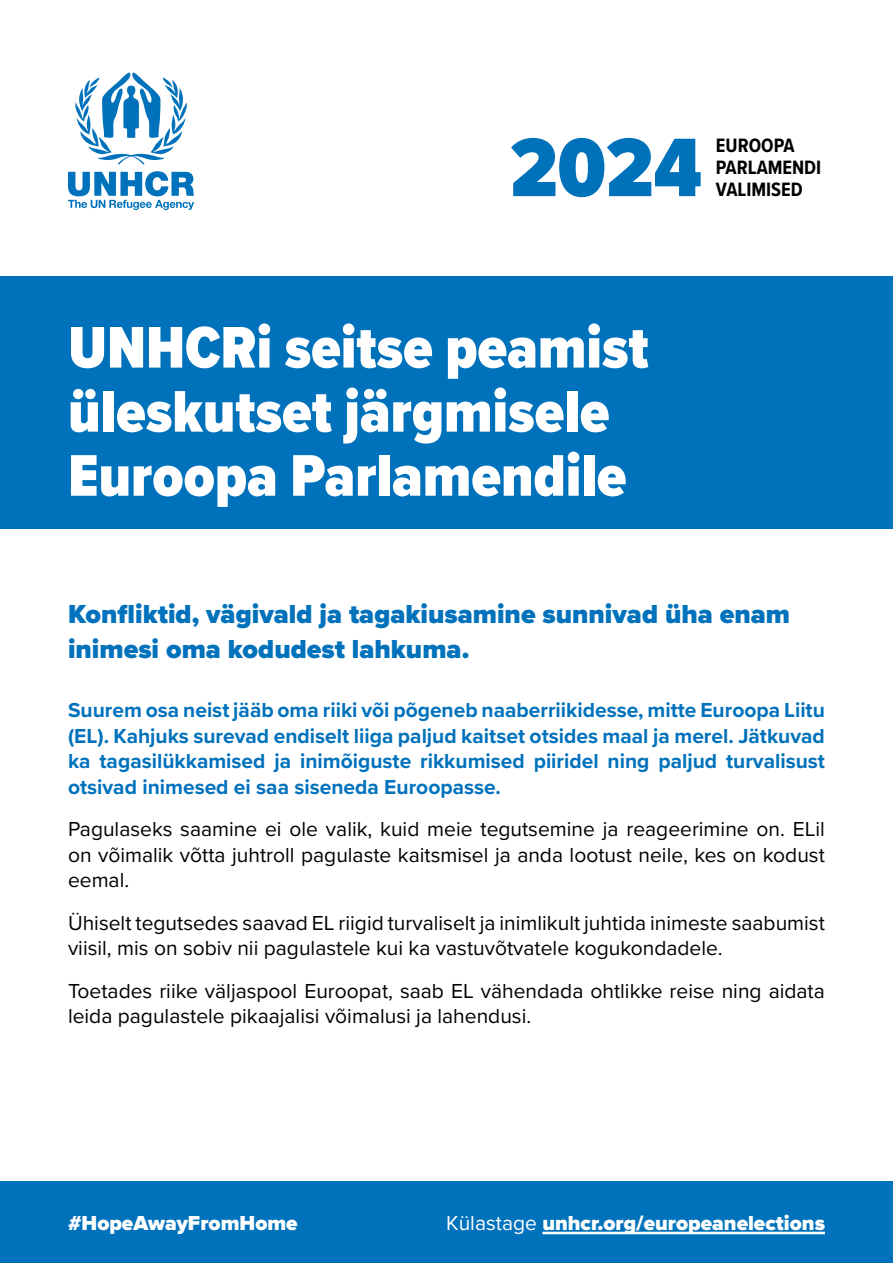
<style>
.page{position:relative;width:893px;height:1263px;background:#fff}
.page>*{position:absolute;margin:0;border:0;box-sizing:border-box;transform-origin:0 0}
.t1{font:900 86.1px "Proxima Nova Cond";color:#0072bc}
.t2{font:900 60.9px/64.1px "Proxima Nova Cond";color:#fff}
.t3{font:900 27px/34.5px "Proxima Nova";color:#0072bc}
.t4{font:21px/25.5px "Proxima Nova";color:#000}
.t5{font:700 21px/25.5px "Proxima Nova";color:#0072bc;text-align:justify}
.t6{font:900 21px "Proxima Nova";color:#fff}
.t7{font:700 20.1px/22px "Proxima Nova Cond";color:#000}
.s1{font-weight:400}
</style>
<div class="page">
<div style="left:0;top:1181px;width:893px;height:82px;background:#0072bc"></div>
<div style="left:0;top:277px;width:893px;height:252px;background:#0072bc"></div>
<svg style="left:68px;top:171px;width:126px;height:39px"></svg>
<svg style="left:75px;top:73px;width:112px;height:91px"></svg>
<hr style="left:542px;top:1232px;width:283px;height:2px;background:#fff">
<h1 class="t1" style="left:510px;top:104px;width:194px">2024</h1>
<p class="t7" style="left:716px;top:133px;width:107px">EUROOPA<br>PARLAMENDI<br>VALIMISED</p>
<h2 class="t2" style="left:68px;top:315px;width:582px">UNHCRi seitse peamist üleskutset järgmisele<br>Euroopa Parlamendile</h2>
<p class="t3" style="left:68px;top:597px;width:724px">Konfliktid, vägivald ja tagakiusamine sunnivad üha enam inimesi oma kodudest lahkuma.</p>
<p class="t5" style="left:68px;top:697px;width:758px">Suurem osa neist jääb oma riiki või põgeneb naaberriikidesse, mitte Euroopa Liitu (EL). Kahjuks surevad endiselt liiga paljud kaitset otsides maal ja merel. Jätkuvad ka tagasilükkamised ja inimõiguste rikkumised piiridel ning paljud turvalisust otsivad inimesed ei saa siseneda Euroopasse.</p>
<p class="t4" style="left:68px;top:816px;width:758px;text-align:justify">Pagulaseks saamine ei ole valik, kuid meie tegutsemine ja reageerimine on. ELil on võimalik võtta juhtroll pagulaste kaitsmisel ja anda lootust neile, kes on kodust eemal.</p>
<p class="t4" style="left:68px;top:909px;width:758px">Ühiselt tegutsedes saavad EL riigid turvaliselt ja inimlikult juhtida inimeste saabumist viisil, mis on sobiv nii pagulastele kui ka vastuvõtvatele kogukondadele.</p>
<p class="t4" style="left:68px;top:977px;width:758px">Toetades riike väljaspool Euroopat, saab EL vähendada ohtlikke reise ning aidata leida pagulastele pikaajalisi võimalusi ja lahendusi.</p>
<p class="t6" style="left:68px;top:1208px;width:231px">#HopeAwayFromHome</p>
<p class="t6" style="left:446px;top:1208px;width:380px"><span class="s1">Külastage</span> unhcr.org/europeanelections</p>
</div>
